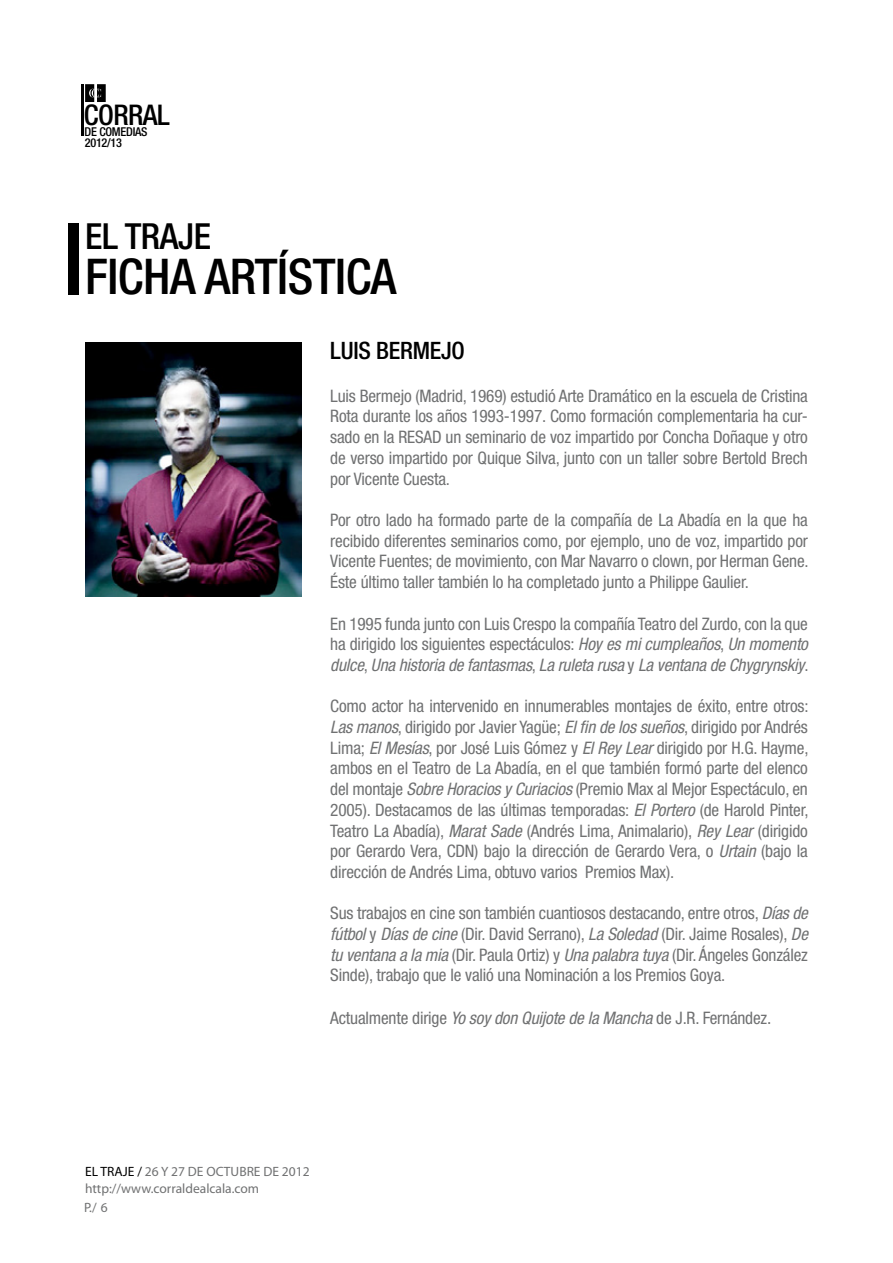
<style>
.page{position:relative;width:893px;height:1263px;background:#fff}
.page>*{position:absolute;margin:0;border:0;box-sizing:border-box;transform-origin:0 0}
.t1{font:500 condensed 49.35px "Helvetica Neue LT Std";letter-spacing:-.01em;color:#000}
.t2{font:500 condensed 36px "Helvetica Neue LT Std";letter-spacing:-.01em;color:#000}
.t3{font:500 condensed 28.5px "Helvetica Neue LT Std";letter-spacing:-.02em;color:#000}
.t4{font:500 condensed 24px "Helvetica Neue LT Std";letter-spacing:-.01em;color:#000}
.t5{font:condensed 17.25px/20.7px "Helvetica Neue LT Std";letter-spacing:-.01em;color:#707172;text-align:justify}
.t6{font:13.5px "Myriad Pro";color:#707172}
.t7{font:500 condensed 12.15px/10.8px "Helvetica Neue LT Std";letter-spacing:-.02em;color:#000}
.s1{font-style:italic}
.s2{font-size:18px}
.s3{color:#000}
</style>
<div class="page">
<svg style="left:85px;top:84px;width:21px;height:18px"></svg>
<hr style="left:81px;top:84px;width:2px;height:52px;background:#000">
<div style="left:68px;top:223px;width:11px;height:71px;background:#000"></div>
<img style="left:85px;top:342px;width:216px;height:254px">
<h3 class="t3" style="left:84px;top:98px;width:87px">CORRAL</h3>
<p class="t7" style="left:85px;top:126px;width:65px">DE COMEDIAS<br>2012/13</p>
<h2 class="t2" style="left:85px;top:215px;width:128px">EL TRAJE</h2>
<h1 class="t1" style="left:85px;top:247px;width:313px">FICHA ARTÍSTICA</h1>
<h3 class="t4" style="left:330px;top:337px;width:136px">LUIS BERMEJO</h3>
<p class="t5" style="left:330px;top:385px;width:479px">Luis Bermejo (Madrid, 1969) estudió Arte Dramático en la escuela de Cristina Rota durante los años 1993-1997. Como formación complementaria ha cur&shy;sado en la RESAD un seminario de voz impartido por Concha Doñaque y otro de verso impartido por Quique Silva, junto con un taller sobre Bertold Brech por Vicente Cuesta.</p>
<p class="t5" style="left:330px;top:509px;width:480px">Por otro lado ha formado parte de la compañía de La Abadía en la que ha recibido diferentes seminarios como, por ejemplo, uno de voz, impartido por Vicente Fuentes; de movimiento, con Mar Navarro o clown, por Herman Gene.<br>Éste último taller también lo ha completado junto a Philippe Gaulier.</p>
<p class="t5" style="left:330px;top:613px;width:480px">En 1995 funda junto con Luis Crespo la compañía Teatro del Zurdo, con la que ha dirigido los siguientes espectáculos: <span class="s1">Hoy es mi cumpleaños</span>, <span class="s1">Un momento dulce</span>, <span class="s1">Una historia de fantasmas</span>, <span class="s1">La ruleta rusa</span> y <span class="s1">La ventana de Chygrynskiy</span>.</p>
<p class="t5" style="left:330px;top:696px;width:480px">Como actor ha intervenido en innumerables montajes de éxito, entre otros:<br><span class="s1">Las manos</span>, dirigido por Javier Yagüe; <span class="s1">El fin de los sueños</span>, dirigido por Andrés Lima; <span class="s1">El Mesías</span>, por José Luis Gómez y <span class="s1">El Rey Lear</span> dirigido por H.G. Hayme, ambos en el Teatro de La Abadía, en el que también formó parte del elenco del montaje <span class="s1">Sobre Horacios y Curiacios</span> (Premio Max al Mejor Espectáculo, en 2005). Destacamos de las últimas temporadas: <span class="s1">El Portero</span> (de Harold Pinter, Teatro La Abadía), <span class="s1">Marat Sade</span> (Andrés Lima, Animalario), <span class="s1">Rey Lear</span> (dirigido por Gerardo Vera, CDN) bajo la dirección de Gerardo Vera, o <span class="s1">Urtain</span> (bajo la dirección de Andrés Lima, obtuvo varios Premios Max).</p>
<p class="t5" style="left:330px;top:903px;width:479px">Sus trabajos en cine son también cuantiosos destacando, entre otros, <span class="s1">Días de fútbol</span> y <span class="s1">Días de cine</span> (Dir. David Serrano), <span class="s1">La Soledad</span> (Dir. Jaime Rosales), <span class="s1">De tu ventana a la mia</span> (Dir. Paula Ortiz) y <span class="s1">Una palabra tuya</span> (Dir. Ángeles González Sinde), trabajo que le valió una Nominación a los Premios Goya.</p>
<p class="t5" style="left:330px;top:1007px;width:443px">Actualmente dirige <span class="s1">Yo soy don Quijote de la Mancha</span> de J.R. Fernández<span class="s2">.</span></p>
<p class="t6" style="left:85px;top:1164px;width:226px"><span class="s3">EL TRAJE /</span> 26 Y 27 DE OCTUBRE DE 2012</p>
<p class="t6" style="left:85px;top:1181px;width:176px">http://www.corraldealcala.com</p>
<p class="t6" style="left:84px;top:1200px;width:25px">P./ 6</p>
</div>
